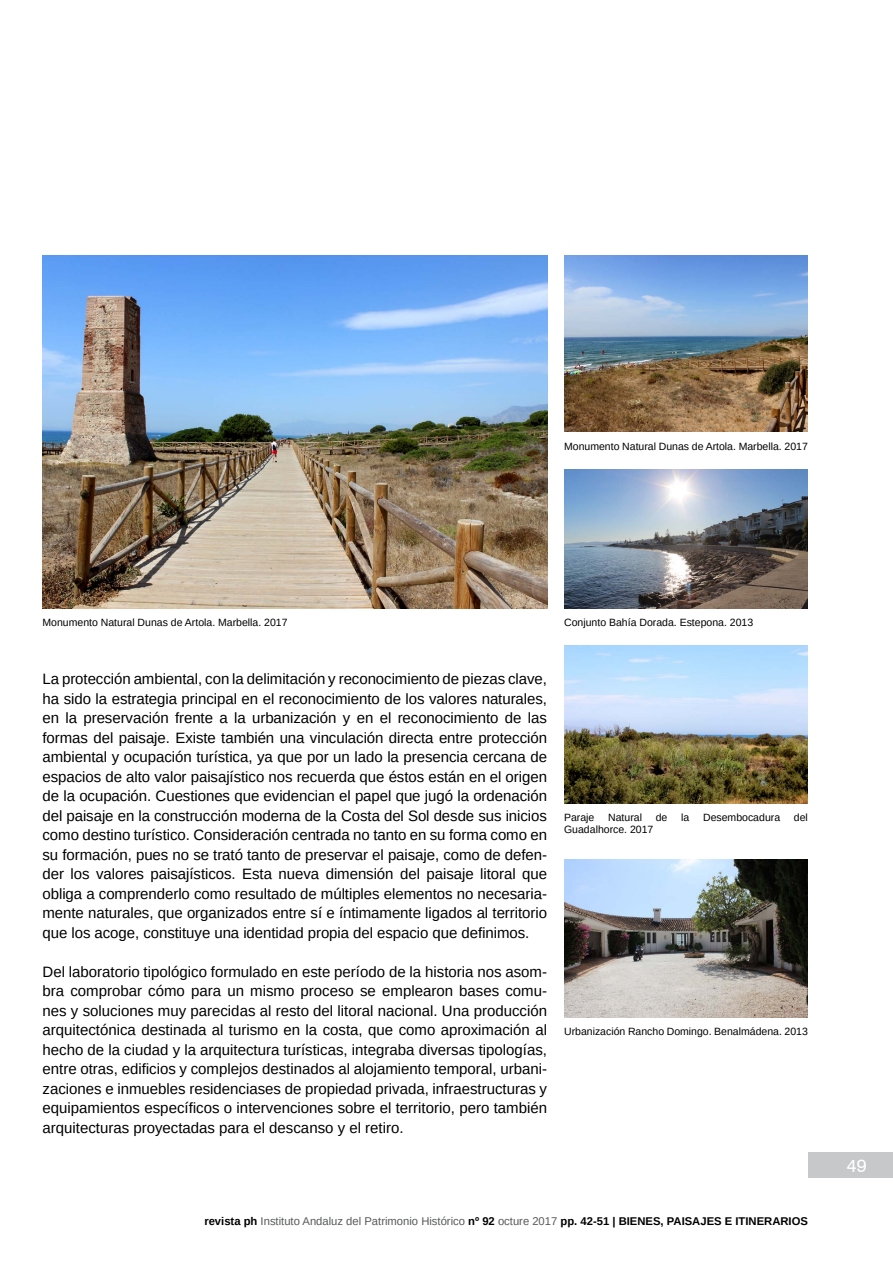
<style>
.page{position:relative;width:893px;height:1263px;background:#fff}
.page>*{position:absolute;margin:0;border:0;box-sizing:border-box;transform-origin:0 0}
.t1{font:18px "Swiss 721 BT";color:#fff}
.t2{font:15px/19.5px "Arimo";color:#000;text-align:justify}
.t3{font:700 11.25px "Arimo";color:#000}
.t4{font:10.5px "Arimo";color:#000}
.s1{font-weight:400;color:#58595b}
</style>
<div class="page">
<div style="left:808px;top:1152px;width:85px;height:26px;background:#c7c8ca"></div>
<img style="left:43px;top:255px;width:504px;height:353px">
<img style="left:564px;top:255px;width:244px;height:177px">
<img style="left:564px;top:645px;width:244px;height:158px">
<img style="left:564px;top:859px;width:244px;height:158px">
<img style="left:564px;top:470px;width:244px;height:138px">
<p class="t4" style="left:564px;top:440px;width:245px">Monumento Natural Dunas de Artola. Marbella. 2017</p>
<p class="t4" style="left:43px;top:615px;width:247px">Monumento Natural Dunas de Artola. Marbella. 2017</p>
<p class="t4" style="left:564px;top:615px;width:191px">Conjunto Bahía Dorada. Estepona. 2013</p>
<p class="t2" style="left:43px;top:669px;width:506px">La protección ambiental, con la delimitación y reconocimiento de piezas clave, ha sido la estrategia principal en el reconocimiento de los valores naturales, en la preservación frente a la urbanización y en el reconocimiento de las formas del paisaje. Existe también una vinculación directa entre protección ambiental y ocupación turística, ya que por un lado la presencia cercana de espacios de alto valor paisajístico nos recuerda que éstos están en el origen de la ocupación. Cuestiones que evidencian el papel que jugó la ordenación del paisaje en la construcción moderna de la Costa del Sol desde sus inicios como destino turístico. Consideración centrada no tanto en su forma como en su formación, pues no se trató tanto de preservar el paisaje, como de defen&shy;der los valores paisajísticos. Esta nueva dimensión del paisaje litoral que obliga a comprenderlo como resultado de múltiples elementos no necesaria&shy;mente naturales, que organizados entre sí e íntimamente ligados al territorio que los acoge, constituye una identidad propia del espacio que definimos.</p>
<p class="t2" style="left:43px;top:962px;width:506px">Del laboratorio tipológico formulado en este período de la historia nos asom&shy;bra comprobar cómo para un mismo proceso se emplearon bases comu&shy;nes y soluciones muy parecidas al resto del litoral nacional. Una producción arquitectónica destinada al turismo en la costa, que como aproximación al hecho de la ciudad y la arquitectura turísticas, integraba diversas tipologías, entre otras, edificios y complejos destinados al alojamiento temporal, urbani&shy;zaciones e inmuebles residenciases de propiedad privada, infraestructuras y equipamientos específicos o intervenciones sobre el territorio, pero también arquitecturas proyectadas para el descanso y el retiro.</p>
<p class="t4" style="left:564px;top:810px;width:32px">Paraje</p>
<p class="t4" style="left:608px;top:810px;width:35px">Natural</p>
<p class="t4" style="left:656px;top:810px;width:13px">de</p>
<p class="t4" style="left:681px;top:810px;width:10px">la</p>
<p class="t4" style="left:703px;top:810px;width:79px">Desembocadura</p>
<p class="t4" style="left:794px;top:810px;width:16px">del</p>
<p class="t4" style="left:564px;top:823px;width:91px">Guadalhorce. 2017</p>
<p class="t4" style="left:564px;top:1025px;width:245px">Urbanización Rancho Domingo. Benalmádena. 2013</p>
<p class="t3" style="left:204px;top:1213px;width:605px">revista ph <span class="s1">Instituto Andaluz del Patrimonio Histórico</span> nº 92 <span class="s1">octure 2017</span> pp. 42-51 | BIENES, PAISAJES E ITINERARIOS</p>
<p class="t1" style="left:847px;top:1154px;width:21px">49</p>
</div>
